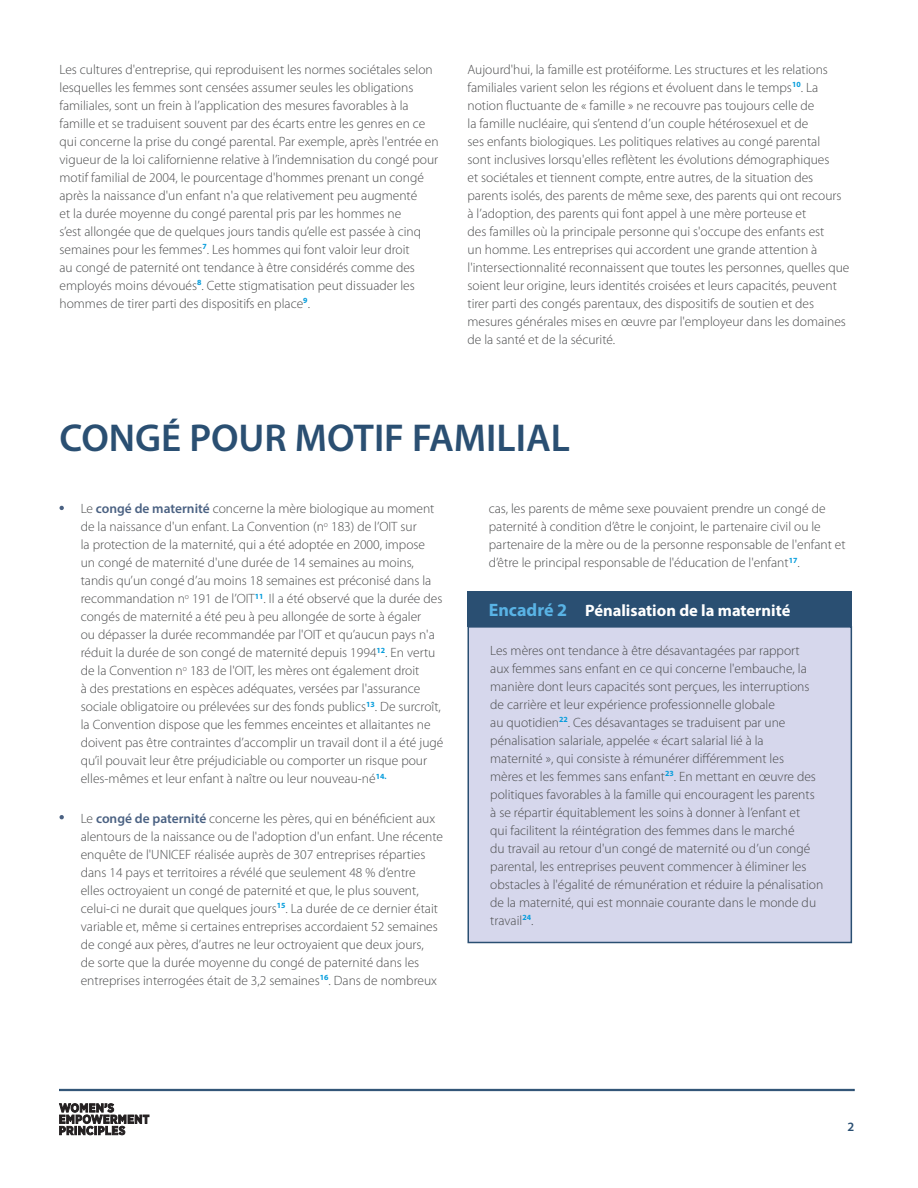
<style>
.page{position:relative;width:918px;height:1188px;background:#fff}
.page>*{position:absolute;margin:0;border:0;box-sizing:border-box;transform-origin:0 0}
.t1{font:600 39px "Myriad Pro";color:#2a4f72}
.t2{font:700 16.5px "Myriad Pro";color:#fff}
.TXT{font:300 13.5px/18px "Myriad Pro";color:#4b4c4d}
.t3{font:600 12.75px "Myriad Pro";color:#2a4f72}
.s1{font-weight:600;color:#4a6182}
.s2{font-size:18px;color:#59b3e5}
</style>
<div class="page">
<hr style="left:60px;top:1089px;width:794px;height:2px;background:#335678">
<svg style="left:60px;top:1104px;width:89px;height:31px"></svg>
<svg style="left:60px;top:506px;width:4px;height:4px"></svg>
<svg style="left:60px;top:815px;width:4px;height:4px"></svg>
<div style="left:468px;top:627px;width:383px;height:316px;background:#d6d7ec"></div>
<div style="left:468px;top:626px;width:384px;height:317px;border:2px solid #2a4f72"></div>
<div style="left:468px;top:591px;width:384px;height:36px;background:#2a4f72"></div>
<p class="TXT" style="left:60px;top:61px;width:381px">Les cultures d'entreprise, qui reproduisent les normes sociétales selon lesquelles les femmes sont censées assumer seules les obligations familiales, sont un frein à l’application des mesures favorables à la famille et se traduisent souvent par des écarts entre les genres en ce qui concerne la prise du congé parental. Par exemple, après l'entrée en vigueur de la loi californienne relative à l’indemnisation du congé pour motif familial de 2004, le pourcentage d'hommes prenant un congé après la naissance d'un enfant n'a que relativement peu augmenté<br>et la durée moyenne du congé parental pris par les hommes ne<br>s’est allongée que de quelques jours tandis qu’elle est passée à cinq semaines pour les femmes<sup>7</sup>. Les hommes qui font valoir leur droit<br>au congé de paternité ont tendance à être considérés comme des employés moins dévoués<sup>8</sup>. Cette stigmatisation peut dissuader les hommes de tirer parti des dispositifs en place<sup>9</sup>.</p>
<p class="TXT" style="left:468px;top:61px;width:383px">Aujourd'hui, la famille est protéiforme. Les structures et les relations familiales varient selon les régions et évoluent dans le temps<sup>10</sup>. La notion fluctuante de « famille » ne recouvre pas toujours celle de<br>la famille nucléaire, qui s’entend d’un couple hétérosexuel et de<br>ses enfants biologiques. Les politiques relatives au congé parental<br>sont inclusives lorsqu'elles reflètent les évolutions démographiques<br>et sociétales et tiennent compte, entre autres, de la situation des parents isolés, des parents de même sexe, des parents qui ont recours à l’adoption, des parents qui font appel à une mère porteuse et<br>des familles où la principale personne qui s'occupe des enfants est<br>un homme. Les entreprises qui accordent une grande attention à l'intersectionnalité reconnaissent que toutes les personnes, quelles que soient leur origine, leurs identités croisées et leurs capacités, peuvent tirer parti des congés parentaux, des dispositifs de soutien et des mesures générales mises en œuvre par l'employeur dans les domaines de la santé et de la sécurité.</p>
<p class="t1" style="left:60px;top:414px;width:512px">CONGÉ POUR MOTIF FAMILIAL</p>
<p class="TXT" style="left:81px;top:500px;width:364px">Le <span class="s1">congé de maternité</span> concerne la mère biologique au moment de la naissance d'un enfant. La Convention (n<sup>o</sup> 183) de l’OIT sur<br>la protection de la maternité, qui a été adoptée en 2000, impose<br>un congé de maternité d'une durée de 14 semaines au moins, tandis qu’un congé d’au moins 18 semaines est préconisé dans la recommandation n<sup>o</sup> 191 de l’OIT<sup>11</sup>. Il a été observé que la durée des congés de maternité a été peu à peu allongée de sorte à égaler<br>ou dépasser la durée recommandée par l'OIT et qu’aucun pays n'a réduit la durée de son congé de maternité depuis 1994<sup>12</sup>. En vertu de la Convention n<sup>o</sup> 183 de l'OIT, les mères ont également droit<br>à des prestations en espèces adéquates, versées par l'assurance sociale obligatoire ou prélevées sur des fonds publics<sup>13</sup>. De surcroît, la Convention dispose que les femmes enceintes et allaitantes ne doivent pas être contraintes d’accomplir un travail dont il a été jugé qu’il pouvait leur être préjudiciable ou comporter un risque pour elles-mêmes et leur enfant à naître ou leur nouveau-né<sup>14.</sup></p>
<p class="TXT" style="left:81px;top:809px;width:364px">Le <span class="s1">congé de paternité</span> concerne les pères, qui en bénéficient aux alentours de la naissance ou de l'adoption d'un enfant. Une récente enquête de l'UNICEF réalisée auprès de 307 entreprises réparties dans 14 pays et territoires a révélé que seulement 48 % d’entre<br>elles octroyaient un congé de paternité et que, le plus souvent, celui-ci ne durait que quelques jours<sup>15</sup>. La durée de ce dernier était variable et, même si certaines entreprises accordaient 52 semaines de congé aux pères, d’autres ne leur octroyaient que deux jours,<br>de sorte que la durée moyenne du congé de paternité dans les entreprises interrogées était de 3,2 semaines<sup>16</sup>. Dans de nombreux</p>
<p class="TXT" style="left:489px;top:500px;width:358px">cas, les parents de même sexe pouvaient prendre un congé de paternité à condition d’être le conjoint, le partenaire civil ou le partenaire de la mère ou de la personne responsable de l'enfant et d’être le principal responsable de l'éducation de l'enfant<sup>17</sup>.</p>
<p class="t2" style="left:489px;top:599px;width:303px"><span class="s2">Encadré 2</span> Pénalisation de la maternité</p>
<p class="TXT" style="left:490px;top:641px;width:334px">Les mères ont tendance à être désavantagées par rapport<br>aux femmes sans enfant en ce qui concerne l'embauche, la manière dont leurs capacités sont perçues, les interruptions de carrière et leur expérience professionnelle globale<br>au quotidien<sup>22</sup>. Ces désavantages se traduisent par une pénalisation salariale, appelée « écart salarial lié à la<br>maternité », qui consiste à rémunérer différemment les<br>mères et les femmes sans enfant<sup>23</sup>. En mettant en œuvre des politiques favorables à la famille qui encouragent les parents à se répartir équitablement les soins à donner à l’enfant et<br>qui facilitent la réintégration des femmes dans le marché<br>du travail au retour d'un congé de maternité ou d’un congé parental, les entreprises peuvent commencer à éliminer les obstacles à l'égalité de rémunération et réduire la pénalisation de la maternité, qui est monnaie courante dans le monde du travail<sup>24</sup>.</p>
<p class="t3" style="left:847px;top:1119px;width:8px">2</p>
</div>
